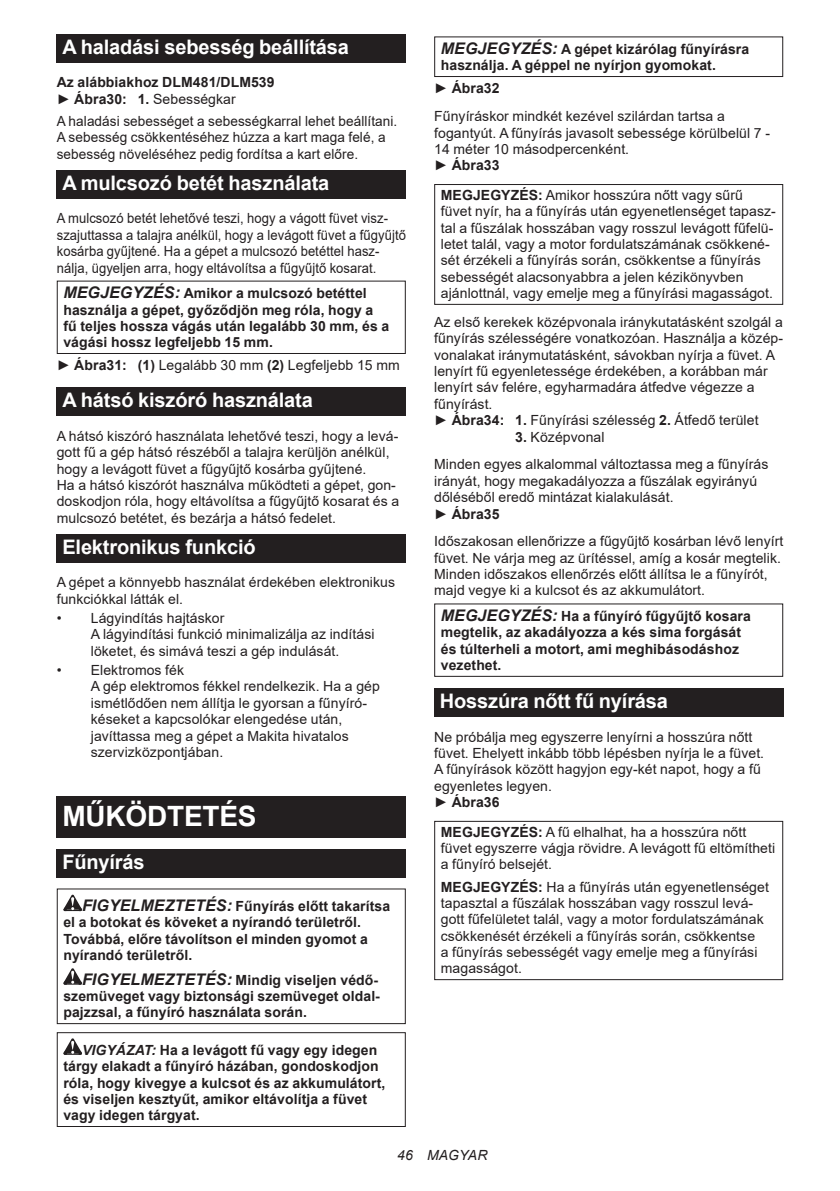
<style>
.page{position:relative;width:840px;height:1191px;background:#fff}
.page>*{position:absolute;margin:0;border:0;box-sizing:border-box;transform-origin:0 0}
.t1{font:700 28px "Arial";letter-spacing:-.01em;color:#fff}
.t2{font:700 20px "Arial";letter-spacing:-.01em;color:#fff}
.t3{font:14px/16.4px "Arial";letter-spacing:.005em;color:#231f20}
.t4{font:700 14px/16.4px "Arial";letter-spacing:.005em;color:#231f20}
.t5{font:14px/16.4px "Arial";letter-spacing:.005em;color:#231f20;scale:.93 1}
.t6{font:italic 14px "Arial";letter-spacing:.005em;color:#231f20}
.s1{font-weight:400}
.s2{font-style:italic;font-size:16px}
.s3{font-weight:700}
.s4{font-style:italic}
</style>
<div class="page">
<div style="left:57px;top:34px;width:348px;height:29px;background:#231f20"></div>
<div style="left:57px;top:170px;width:348px;height:28px;background:#231f20"></div>
<div style="left:57px;top:280px;width:348px;height:74px;border:1px solid #231f20"></div>
<div style="left:57px;top:387px;width:348px;height:29px;background:#231f20"></div>
<div style="left:57px;top:534px;width:348px;height:28px;background:#231f20"></div>
<div style="left:57px;top:796px;width:348px;height:41px;background:#231f20"></div>
<div style="left:57px;top:849px;width:348px;height:28px;background:#231f20"></div>
<svg style="left:63px;top:894px;width:19px;height:17px"></svg>
<svg style="left:63px;top:968px;width:19px;height:16px"></svg>
<div style="left:57px;top:888px;width:348px;height:136px;border:1px solid #231f20"></div>
<svg style="left:63px;top:1038px;width:19px;height:16px"></svg>
<div style="left:57px;top:1032px;width:348px;height:95px;border:1px solid #231f20"></div>
<div style="left:434px;top:36px;width:348px;height:41px;border:1px solid #231f20"></div>
<div style="left:434px;top:184px;width:348px;height:121px;border:1px solid #231f20"></div>
<div style="left:434px;top:603px;width:348px;height:74px;border:1px solid #231f20"></div>
<div style="left:434px;top:688px;width:348px;height:28px;background:#231f20"></div>
<div style="left:434px;top:821px;width:348px;height:159px;border:1px solid #231f20"></div>
<h2 class="t2" style="left:62px;top:33px;width:288px">A haladási sebesség beállítása</h2>
<p class="t4" style="left:57px;top:74px;width:219px">Az alábbiakhoz DLM481/DLM539 <span class="s1">►</span> Ábra30: 1. <span class="s1">Sebességkar</span></p>
<p class="t3" style="left:57px;top:113px;width:342px">A haladási sebességet a sebességkarral lehet beállítani.<br>A sebesség csökkentéséhez húzza a kart maga felé, a sebesség növeléséhez pedig fordítsa a kart előre.</p>
<h2 class="t2" style="left:62px;top:169px;width:268px">A mulcsozó betét használata</h2>
<p class="t5" style="left:57px;top:210px;width:377px">A mulcsozó betét lehetővé teszi, hogy a vágott füvet vis - szajuttassa a talajra anélkül, hogy a levágott füvet a fűgyűjtő kosárba gyűjtené. Ha a gépet a mulcsozó betéttel hasz&shy;nálja, ügyeljen arra, hogy eltávolítsa a fűgyűjtő kosarat.</p>
<p class="t4" style="left:63px;top:285px;width:327px"><span class="s2">MEGJEGYZÉS:</span> Amikor a mulcsozó betéttel használja a gépet, győződjön meg róla, hogy a fű teljes hossza vágás után legalább 30 mm, és a vágási hossz legfeljebb 15 mm.</p>
<p class="t3" style="left:57px;top:357px;width:344px">► <span class="s3">Ábra31: (1)</span> Legalább 30 mm <span class="s3">(2)</span> Legfeljebb 15 mm</p>
<h2 class="t2" style="left:62px;top:386px;width:252px">A hátsó kiszóró használata</h2>
<p class="t3" style="left:57px;top:427px;width:344px">A hátsó kiszóró használata lehetővé teszi, hogy a levá&shy;gott fű a gép hátsó részéből a talajra kerüljön anélkül, hogy a levágott füvet a fűgyűjtő kosárba gyűjtené.<br>Ha a hátsó kiszórót használva működteti a gépet, gon&shy;doskodjon róla, hogy eltávolítsa a fűgyűjtő kosarat és a mulcsozó betétet, és bezárja a hátsó fedelet.</p>
<h2 class="t2" style="left:62px;top:533px;width:195px">Elektronikus funkció</h2>
<p class="t3" style="left:57px;top:574px;width:339px">A gépet a könnyebb használat érdekében elektronikus funkciókkal látták el.</p>
<p class="t3" style="left:91px;top:610px;width:285px;text-indent:-34px">• Lágyindítás hajtáskor<br>A lágyindítási funkció minimalizálja az indítási löketet, és simává teszi a gép indulását.</p>
<p class="t3" style="left:91px;top:662px;width:290px;text-indent:-34px">• Elektromos fék<br>A gép elektromos fékkel rendelkezik. Ha a gép ismétlődően nem állítja le gyorsan a fűnyíró&shy;késeket a kapcsolókar elengedése után, javíttassa meg a gépet a Makita hivatalos szervizközpontjában.</p>
<h1 class="t1" style="left:62px;top:797px;width:195px">MŰKÖDTETÉS</h1>
<h2 class="t2" style="left:62px;top:848px;width:84px">Fűnyírás</h2>
<p class="t4" style="left:63px;top:898px;width:328px;text-indent:19px"><span class="s2">FIGYELMEZTETÉS:</span> Fűnyírás előtt takarítsa el a botokat és köveket a nyírandó területről.<br>Továbbá, előre távolítson el minden gyomot a nyírandó területről.</p>
<p class="t4" style="left:63px;top:971px;width:318px;text-indent:19px"><span class="s2">FIGYELMEZTETÉS:</span> Mindig viseljen védő&shy;szemüveget vagy biztonsági szemüveget oldal&shy;pajzzsal, a fűnyíró használata során.</p>
<p class="t4" style="left:63px;top:1041px;width:323px;text-indent:19px"><span class="s4">VIGYÁZAT:</span> Ha a levágott fű vagy egy idegen tárgy elakadt a fűnyíró házában, gondoskodjon róla, hogy kivegye a kulcsot és az akkumulátort, és viseljen kesztyűt, amikor eltávolítja a füvet vagy idegen tárgyat.</p>
<p class="t4" style="left:440px;top:41px;width:310px"><span class="s2">MEGJEGYZÉS:</span> A gépet kizárólag fűnyírásra használja. A géppel ne nyírjon gyomokat.</p>
<p class="t3" style="left:434px;top:74px;width:292px;line-height:27.8px">► <span class="s3">Ábra32<br></span>Fűnyíráskor mindkét kezével szilárdan tartsa a</p>
<p class="t3" style="left:434px;top:124px;width:337px">fogantyút. A fűnyírás javasolt sebessége körülbelül 7 -<br>14 méter 10 másodpercenként.<br>► <span class="s3">Ábra33</span></p>
<p class="t3" style="left:440px;top:187px;width:336px"><span class="s3">MEGJEGYZÉS:</span> Amikor hosszúra nőtt vagy sűrű füvet nyír, ha a fűnyírás után egyenetlenséget tapasz&shy;tal a fűszálak hosszában vagy rosszul levágott fűfelü&shy;letet talál, vagy a motor fordulatszámának csökkené&shy;sét érzékeli a fűnyírás során, csökkentse a fűnyírás sebességét alacsonyabbra a jelen kézikönyvben ajánlottnál, vagy emelje meg a fűnyírási magasságot.</p>
<p class="t3" style="left:434px;top:314px;width:350px">Az első kerekek középvonala iránykutatásként szolgál a fűnyírás szélességére vonatkozóan. Használja a közép&shy;vonalakat iránymutatásként, sávokban nyírja a füvet. A lenyírt fű egyenletessége érdekében, a korábban már lenyírt sáv felére, egyharmadára átfedve végezze a fűnyírást.<br>► <span class="s3">Ábra34: 1.</span> Fűnyírási szélesség <span class="s3">2.</span> Átfedő terület</p>
<p class="t3" style="left:434px;top:423px;width:335px;line-height:27.8px;text-indent:81px"><span class="s3">3.</span> Középvonal<br>Minden egyes alkalommal változtassa meg a fűnyírás</p>
<p class="t3" style="left:434px;top:472px;width:324px">irányát, hogy megakadályozza a fűszálak egyirányú dőléséből eredő mintázat kialakulását.<br>► <span class="s3">Ábra35</span></p>
<p class="t3" style="left:434px;top:533px;width:350px">Időszakosan ellenőrizze a fűgyűjtő kosárban lévő lenyírt füvet. Ne várja meg az ürítéssel, amíg a kosár megtelik.<br>Minden időszakos ellenőrzés előtt állítsa le a fűnyírót, majd vegye ki a kulcsot és az akkumulátort.</p>
<p class="t4" style="left:440px;top:608px;width:311px"><span class="s2">MEGJEGYZÉS:</span> Ha a fűnyíró fűgyűjtő kosara megtelik, az akadályozza a kés sima forgását és túlterheli a motort, ami meghibásodáshoz vezethet.</p>
<h2 class="t2" style="left:439px;top:687px;width:229px">Hosszúra nőtt fű nyírása</h2>
<p class="t3" style="left:434px;top:728px;width:331px">Ne próbálja meg egyszerre lenyírni a hosszúra nőtt füvet. Ehelyett inkább több lépésben nyírja le a füvet.<br>A fűnyírások között hagyjon egy-két napot, hogy a fű egyenletes legyen.<br>► <span class="s3">Ábra36</span></p>
<p class="t3" style="left:440px;top:823px;width:335px"><span class="s3">MEGJEGYZÉS:</span> A fű elhalhat, ha a hosszúra nőtt füvet egyszerre vágja rövidre. A levágott fű eltömítheti a fűnyíró belsejét.</p>
<p class="t3" style="left:440px;top:878px;width:329px"><span class="s3">MEGJEGYZÉS:</span> Ha a fűnyírás után egyenetlenséget tapasztal a fűszálak hosszában vagy rosszul levá&shy;gott fűfelületet talál, vagy a motor fordulatszámának csökkenését érzékeli a fűnyírás során, csökkentse<br>a fűnyírás sebességét vagy emelje meg a fűnyírási magasságot.</p>
<p class="t6" style="left:397px;top:1146px;width:92px">46 MAGYAR</p>
</div>
